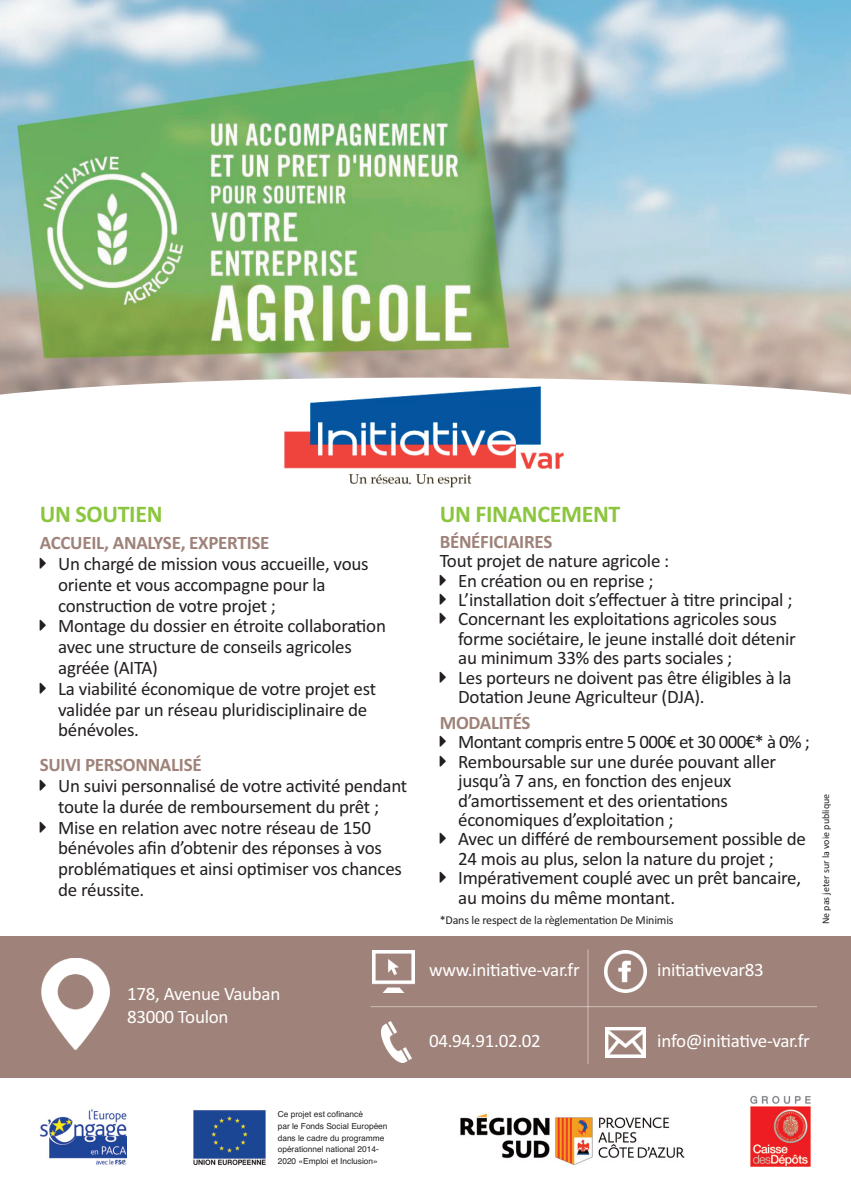
<style>
.page{position:relative;width:851px;height:1191px;background:#fff}
.page>*{position:absolute;margin:0;border:0;box-sizing:border-box;transform-origin:0 0}
.t1{font:700 24px "Calibri";letter-spacing:-.015em;color:#8bc63e}
.t2{font:19px/19.4px "Calibri";letter-spacing:-.015em;color:#231f20}
.t3{font:19px/22.8px "Calibri";letter-spacing:-.015em;color:#fff}
.t4{font:700 19px "Calibri";letter-spacing:-.015em;color:#9f8279}
.t5{font:12px "Calibri";letter-spacing:-.015em;color:#231f20}
.t6{font:10px "Calibri";color:#231f20}
.t7{font:8.4px/11.6px "Helvetica";color:#231f20}
</style>
<div class="page">
<img style="left:0;top:0;width:850px;height:377px">
<div style="left:0;top:935px;width:850px;height:142px;background:#9f8279"></div>
<img style="left:372px;top:950px;width:42px;height:42px">
<img style="left:381px;top:1022px;width:30px;height:40px">
<img style="left:41px;top:959px;width:68px;height:90px">
<img style="left:604px;top:950px;width:42px;height:42px">
<img style="left:605px;top:1027px;width:40px;height:30px">
<hr style="left:370px;top:1006px;width:446px;height:1px;background:#c6b4af">
<hr style="left:587px;top:949px;width:1px;height:115px;background:#b8a39c">
<img style="left:40px;top:1109px;width:87px;height:56px">
<img style="left:193px;top:1110px;width:73px;height:55px">
<img style="left:750px;top:1096px;width:61px;height:70px">
<svg style="left:0;top:377px;width:850px;height:18px"></svg>
<img style="left:283px;top:383px;width:284px;height:105px">
<img style="left:460px;top:1113px;width:224px;height:52px">
<p class="t1" style="left:40px;top:500px;width:124px">UN SOUTIEN</p>
<p class="t4" style="left:40px;top:531px;width:231px">ACCUEIL, ANALYSE, EXPERTISE</p>
<p class="t2" style="left:58px;top:555px;width:329px;line-height:20.8px">Un chargé de mission vous accueille, vous oriente et vous accompagne pour la construction de votre projet ;<br>Montage du dossier en étroite collaboration avec une structure de conseils agricoles agréée (AITA)<br>La viabilité économique de votre projet est validée par un réseau pluridisciplinaire de bénévoles.</p>
<p class="t4" style="left:40px;top:753px;width:163px">SUIVI PERSONNALISÉ</p>
<p class="t2" style="left:58px;top:777px;width:350px;line-height:20.8px">Un suivi personnalisé de votre activité pendant toute la durée de remboursement du prêt ; Mise en relation avec notre réseau de 150 bénévoles afin d’obtenir des réponses à vos problématiques et ainsi optimiser vos chances de réussite.</p>
<p class="t3" style="left:127px;top:983px;width:155px">178, Avenue Vauban<br>83000 Toulon</p>
<p class="t1" style="left:439px;top:500px;width:182px">UN FINANCEMENT</p>
<p class="t4" style="left:439px;top:530px;width:114px">BÉNÉFICIAIRES</p>
<p class="t2" style="left:458px;top:552px;width:339px;text-indent:-18px">Tout projet de nature agricole :<br>En création ou en reprise ;<br>L’installation doit s’effectuer à titre principal ; Concernant les exploitations agricoles sous forme sociétaire, le jeune installé doit détenir au minimum 33% des parts sociales ;<br>Les porteurs ne doivent pas être éligibles à la Dotation Jeune Agriculteur (DJA).</p>
<p class="t4" style="left:439px;top:711px;width:92px">MODALITÉS</p>
<p class="t2" style="left:458px;top:734px;width:353px">Montant compris entre 5 000€ et 30 000€* à 0% ; Remboursable sur une durée pouvant aller jusqu’à 7 ans, en fonction des enjeux d’amortissement et des orientations économiques d’exploitation ;<br>Avec un différé de remboursement possible de 24 mois au plus, selon la nature du projet ; Impérativement couplé avec un prêt bancaire, au moins du même montant.</p>
<p class="t5" style="left:439px;top:916px;width:235px">*Dans le respect de la règlementation De Minimis</p>
<p class="t6" style="left:822px;top:924px;width:132px;rotate:-90deg">Ne pas jeter sur la voie publique</p>
<p class="t3" style="left:429px;top:959px;width:152px">www.initiative-var.fr</p>
<p class="t3" style="left:657px;top:959px;width:108px">initiativevar83</p>
<p class="t3" style="left:429px;top:1030px;width:113px">04.94.91.02.02</p>
<p class="t3" style="left:657px;top:1030px;width:154px">info@initiative-var.fr</p>
<p class="t7" style="left:278px;top:1109px;width:111px">Ce projet est cofinancé<br>par le Fonds Social Européen dans le cadre du programme opérationnel national 2014-<br>2020 «Emploi et Inclusion»</p>
</div>
